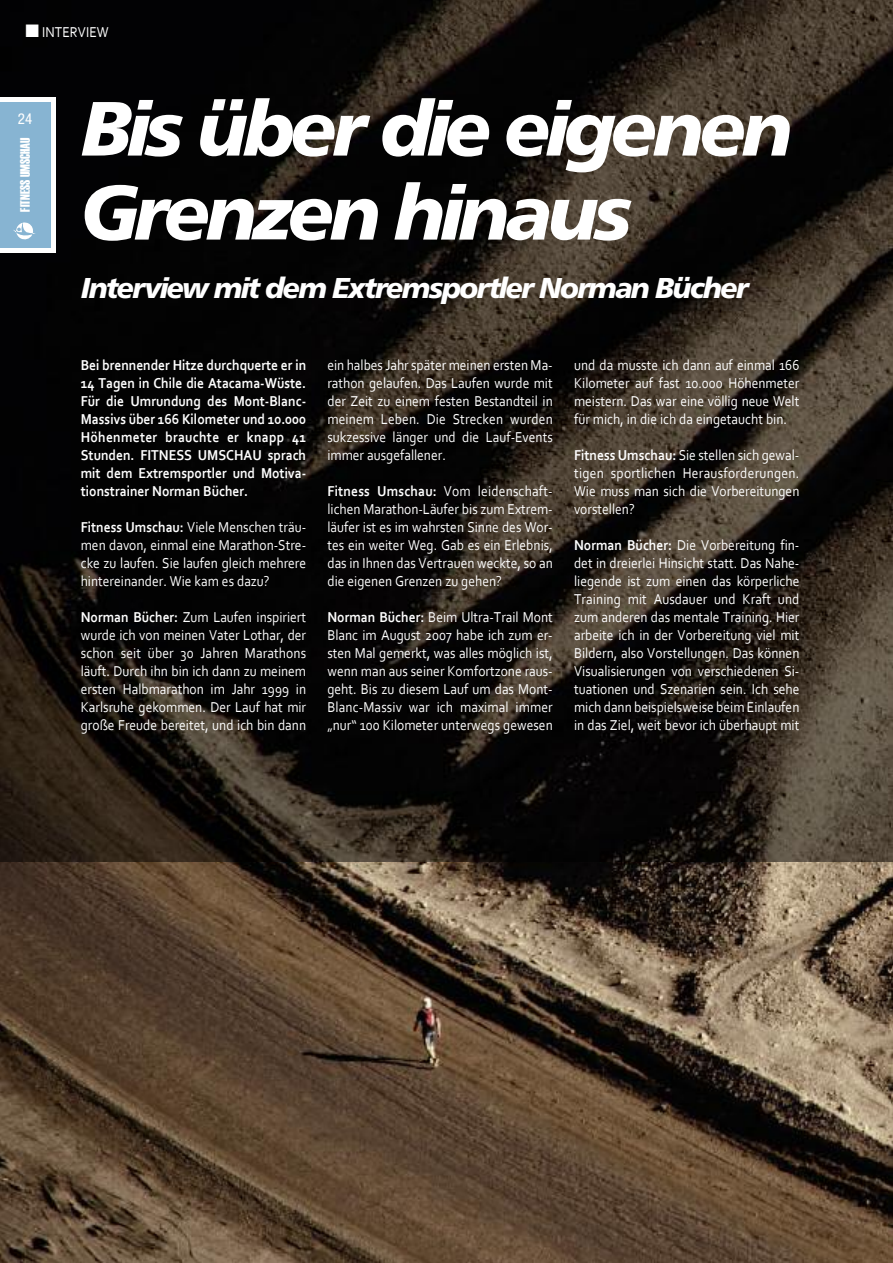
<style>
.page{position:relative;width:893px;height:1263px;background:#fff}
.page>*{position:absolute;margin:0;border:0;box-sizing:border-box;transform-origin:0 0}
.t1{font:italic 700 80.25px/84px "Frutus T";letter-spacing:-.06em;color:#fff}
.t2{font:italic 700 30px "Frutus T";letter-spacing:-.06em;color:#fff}
.t3{font:15px/18px "Corbel";color:#fff;text-align:justify;scale:.9 1}
.t4{font:700 15px/18px "Corbel";color:#fff;text-align:justify;scale:.9 1}
.t5{font:condensed 15px "Helvetica Neue";color:#fff}
.t6{font:13.5px "Haettenschweiler";color:#fff}
.s1{font-weight:700}
</style>
<div class="page">
<img style="left:0;top:862px;width:893px;height:401px">
<img style="left:0;top:0;width:893px;height:862px">
<div style="left:0;top:97px;width:56px;height:155px;background:#fff"></div>
<div style="left:0;top:102px;width:51px;height:146px;background:#87b4d2"></div>
<svg style="left:13px;top:222px;width:23px;height:17px"></svg>
<p class="t3" style="left:26px;top:23px;width:94px">■ INTERVIEW</p>
<p class="t5" style="left:18px;top:113px;width:16px">24</p>
<p class="t6" style="left:18px;top:212px;width:76px;rotate:-90deg">FITNESS UMSCHAU</p>
<h1 class="t1" style="left:81px;top:86px;width:714px">Bis über die eigenen<br>Grenzen hinaus</h1>
<h2 class="t2" style="left:81px;top:270px;width:670px">Interview mit dem Extremsportler Norman Bücher</h2>
<p class="t4" style="left:81px;top:356px;width:252px">Bei brennender Hitze durchquerte er in 14 Tagen in Chile die Atacama-Wüste.<br>Für die Umrundung des Mont-Blanc-Massivs über 166 Kilometer und 10.000<br>Höhenmeter brauchte er knapp 41<br>Stunden. FITNESS UMSCHAU sprach mit dem Extremsportler und Motiva&shy;tionstrainer Norman Bücher.</p>
<p class="t3" style="left:81px;top:518px;width:252px"><span class="s1">Fitness Umschau:</span> Viele Menschen träu&shy;men davon, einmal eine Marathon-Stre&shy;cke zu laufen. Sie laufen gleich mehrere hintereinander. Wie kam es dazu?</p>
<p class="t3" style="left:81px;top:608px;width:252px"><span class="s1">Norman Bücher:</span> Zum Laufen inspiriert wurde ich von meinen Vater Lothar, der schon seit über 30 Jahren Marathons läuft. Durch ihn bin ich dann zu meinem ersten Halbmarathon im Jahr 1999 in Karlsruhe gekommen. Der Lauf hat mir große Freude bereitet, und ich bin dann</p>
<p class="t3" style="left:327px;top:356px;width:252px">ein halbes Jahr später meinen ersten Ma&shy;rathon gelaufen. Das Laufen wurde mit der Zeit zu einem festen Bestandteil in meinem Leben. Die Strecken wurden sukzessive länger und die Lauf-Events immer ausgefallener.</p>
<p class="t3" style="left:327px;top:482px;width:252px"><span class="s1">Fitness Umschau:</span> Vom leidenschaft&shy;lichen Marathon-Läufer bis zum Extrem&shy;läufer ist es im wahrsten Sinne des Wor&shy;tes ein weiter Weg. Gab es ein Erlebnis, das in Ihnen das Vertrauen weckte, so an die eigenen Grenzen zu gehen?</p>
<p class="t3" style="left:327px;top:608px;width:252px"><span class="s1">Norman Bücher:</span> Beim Ultra-Trail Mont Blanc im August 2007 habe ich zum er&shy;sten Mal gemerkt, was alles möglich ist, wenn man aus seiner Komfortzone raus&shy;geht. Bis zu diesem Lauf um das Mont-Blanc-Massiv war ich maximal immer „nur“ 100 Kilometer unterwegs gewesen</p>
<p class="t3" style="left:574px;top:356px;width:252px">und da musste ich dann auf einmal 166<br>Kilometer auf fast 10.000 Höhenmeter meistern. Das war eine völlig neue Welt für mich, in die ich da eingetaucht bin.</p>
<p class="t3" style="left:574px;top:446px;width:252px"><span class="s1">Fitness Umschau:</span> Sie stellen sich gewal&shy;tigen sportlichen Herausforderungen.<br>Wie muss man sich die Vorbereitungen vorstellen?</p>
<p class="t3" style="left:574px;top:536px;width:252px"><span class="s1">Norman Bücher:</span> Die Vorbereitung fin&shy;det in dreierlei Hinsicht statt. Das Nahe&shy;liegende ist zum einen das körperliche Training mit Ausdauer und Kraft und zum anderen das mentale Training. Hier arbeite ich in der Vorbereitung viel mit Bildern, also Vorstellungen. Das können Visualisierungen von verschiedenen Si&shy;tuationen und Szenarien sein. Ich sehe mich dann beispielsweise beim Einlaufen in das Ziel, weit bevor ich überhaupt mit</p>
</div>
